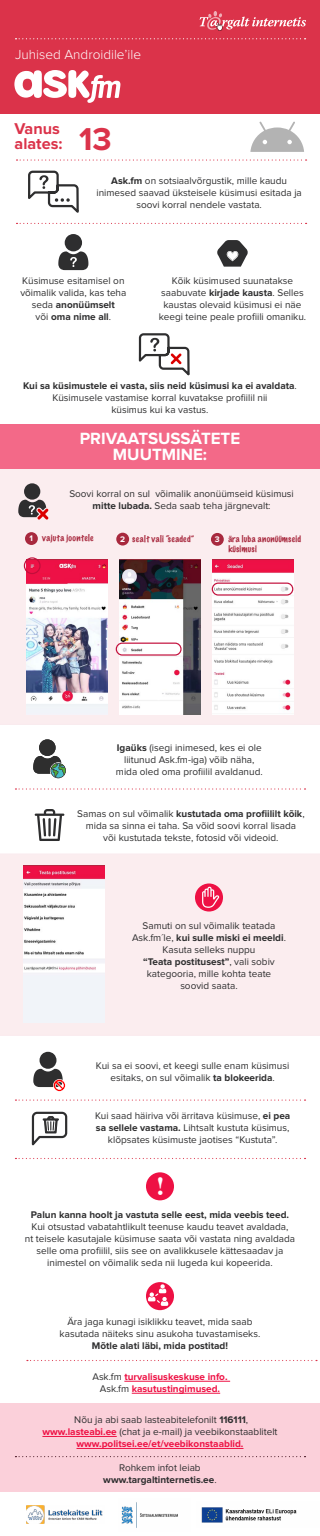
<style>
.page{position:relative;width:320px;height:1536px;background:#fff}
.page>*{position:absolute;margin:0;border:0;box-sizing:border-box;transform-origin:0 0}
.t1{font:700 25.88px "Times";color:#fff}
.t2{font:700 16.84px/16px "Proxima Nova";color:#fff;text-align:center}
.t3{font:700 16.2px/14.8px "Proxima Nova";color:#db334a}
.t4{font:300 13.6px "Proxima Nova";color:#fff}
.t5{font:10px/12px "Proxima Nova";color:#2e2e2f;text-align:center}
.t6{font:700 10px/12px "Proxima Nova";color:#2e2e2f;text-align:center}
.t7{font:700 10px/12px "Proxima Nova";color:#e14;text-align:center}
.t8{font:100 8.6px/10.3px "Marker Felt";letter-spacing:.035em;color:#a8293e}
.t9{font:700 8.4px "Proxima Nova";color:#fffeff}
.s1{font-size:32.76px}
.s2{font-weight:700}
.s3{font-weight:400;color:#2e2e2f}
.s4{font-weight:700;color:#e14}
.s5{font-weight:400}
</style>
<div class="page">
<div style="left:0;top:0;width:320px;height:114px;background:#db334a"></div>
<svg style="left:200px;top:11px;width:106px;height:20px"></svg>
<svg style="left:16px;top:38px;width:290px;height:1px"></svg>
<svg style="left:17px;top:159px;width:290px;height:2px"></svg>
<svg style="left:17px;top:223px;width:290px;height:1px"></svg>
<svg style="left:250px;top:121px;width:54px;height:31px"></svg>
<svg style="left:15px;top:1158px;width:291px;height:1px"></svg>
<svg style="left:27px;top:1360px;width:290px;height:1px"></svg>
<svg style="left:15px;top:1099px;width:291px;height:1px"></svg>
<svg style="left:15px;top:788px;width:291px;height:1px"></svg>
<svg style="left:14px;top:70px;width:106px;height:33px"></svg>
<div style="left:0;top:469px;width:320px;height:256px;background:#fbedef"></div>
<img style="left:27px;top:560px;width:81px;height:155px">
<img style="left:120px;top:560px;width:80px;height:155px">
<img style="left:212px;top:560px;width:81px;height:155px">
<svg style="left:58px;top:234px;width:30px;height:36px"></svg>
<svg style="left:217px;top:240px;width:31px;height:27px"></svg>
<svg style="left:28px;top:170px;width:51px;height:43px"></svg>
<svg style="left:18px;top:483px;width:30px;height:36px"></svg>
<div style="left:0;top:424px;width:320px;height:45px;background:#f36988"></div>
<div style="left:25px;top:532px;width:13px;height:13px;background:#a8293e;border-radius:50%"></div>
<div style="left:116px;top:533px;width:13px;height:12px;background:#a8293e;border-radius:50%"></div>
<div style="left:211px;top:533px;width:13px;height:13px;background:#a8293e;border-radius:50%"></div>
<div style="left:212px;top:582px;width:81px;height:13px;border:1px solid #c20e3b;border-radius:6px"></div>
<div style="left:116px;top:642px;width:66px;height:13px;border:1px solid #c20e3b;border-radius:6px"></div>
<div style="left:24px;top:557px;width:17px;height:17px;border:1px solid #c20e3b;border-radius:50%"></div>
<svg style="left:138px;top:333px;width:52px;height:43px"></svg>
<svg style="left:33px;top:739px;width:33px;height:39px"></svg>
<svg style="left:35px;top:809px;width:29px;height:32px"></svg>
<div style="left:0;top:853px;width:320px;height:183px;background:#fbedef"></div>
<img style="left:24px;top:865px;width:81px;height:157px">
<hr style="left:124px;top:1381px;width:106px;height:1px;background:#e14">
<hr style="left:132px;top:1393px;width:88px;height:1px;background:#e14">
<div style="left:146px;top:1172px;width:28px;height:28px;background:#e14;border-radius:50%"></div>
<div style="left:195px;top:883px;width:28px;height:28px;background:#e14;border-radius:50%"></div>
<svg style="left:202px;top:886px;width:17px;height:22px"></svg>
<div style="left:146px;top:1282px;width:28px;height:28px;background:#e14;border-radius:50%"></div>
<svg style="left:148px;top:1284px;width:20px;height:22px"></svg>
<svg style="left:33px;top:1052px;width:33px;height:40px"></svg>
<svg style="left:31px;top:1111px;width:37px;height:35px"></svg>
<div style="left:0;top:1403px;width:320px;height:88px;background:#fbd0da"></div>
<hr style="left:42px;top:1436px;width:75px;height:1px;background:#e14">
<hr style="left:77px;top:1448px;width:166px;height:1px;background:#e14">
<img style="left:26px;top:1505px;width:77px;height:18px">
<img style="left:121px;top:1502px;width:57px;height:26px">
<img style="left:201px;top:1507px;width:96px;height:16px">
<h3 class="t4" style="left:15px;top:48px;width:127px">Juhised Androidile’ile</h3>
<h3 class="t3" style="left:15px;top:122px;width:99px">Vanus alates: <span class="s1">13</span></h3>
<p class="t5" style="left:96px;top:175px;width:207px"><span class="s2">Ask.fm</span> on sotsiaalvõrgustik, mille kaudu inimesed saavad üksteisele küsimusi esitada ja soovi korral nendele vastata.</p>
<p class="t5" style="left:20px;top:275px;width:108px">Küsimuse esitamisel on võimalik valida, kas teha seda <span class="s2">anonüümselt<br></span>või <span class="s2">oma nime all</span>.</p>
<p class="t5" style="left:159px;top:275px;width:149px">Kõik küsimused suunatakse saabuvate <span class="s2">kirjade kausta</span>. Selles kaustas olevaid küsimusi ei näe keegi teine peale profiili omaniku.</p>
<p class="t5" style="left:23px;top:380px;width:275px"><span class="s2">Kui sa küsimustele ei vasta, siis neid küsimusi ka ei avaldata</span>.<br>Küsimusele vastamise korral kuvatakse profiilil nii<br>küsimus kui ka vastus.</p>
<h2 class="t2" style="left:80px;top:431px;width:162px">PRIVAATSUSSÄTETE<br>MUUTMINE:</h2>
<p class="t5" style="left:69px;top:488px;width:226px">Soovi korral on sul võimalik anonüümseid küsimusi <span class="s2">mitte lubada.</span> Seda saab teha järgnevalt:</p>
<p class="t8" style="left:42px;top:532px;width:53px">vajuta joontele</p>
<p class="t8" style="left:132px;top:533px;width:64px">sealt vali “seaded”</p>
<p class="t8" style="left:228px;top:533px;width:74px">ära luba anonüümseid küsimusi</p>
<p class="t9" style="left:29px;top:534px;width:5px">1</p>
<p class="t9" style="left:120px;top:535px;width:7px">2</p>
<p class="t9" style="left:215px;top:535px;width:6px">3</p>
<p class="t5" style="left:116px;top:742px;width:148px"><span class="s2">Igaüks</span> (isegi inimesed, kes ei ole liitunud Ask.fm-iga) võib näha, mida oled oma profiilil avaldanud.</p>
<p class="t5" style="left:77px;top:808px;width:229px">Samas on sul võimalik <span class="s2">kustutada oma profiililt kõik</span>, mida sa sinna ei taha. Sa võid soovi korral lisada<br>või kustutada tekste, fotosid või videoid.</p>
<p class="t5" style="left:132px;top:920px;width:155px">Samuti on sul võimalik teatada<br>Ask.fm´le, <span class="s2">kui sulle miski ei meeldi</span>.<br>Kasuta selleks nuppu<br><span class="s2">“Teata postitusest”</span>, vali sobiv kategooria, mille kohta teate soovid saata.</p>
<p class="t5" style="left:96px;top:1059px;width:195px">Kui sa ei soovi, et keegi sulle enam küsimusi esitaks, on sul võimalik <span class="s2">ta blokeerida</span>.</p>
<p class="t5" style="left:95px;top:1110px;width:197px">Kui saad häiriva või ärritava küsimuse, <span class="s2">ei pea sa sellele vastama.</span> Lihtsalt kustuta küsimus, klõpsates küsimuste jaotises “Kustuta”.</p>
<h1 class="t1" style="left:156px;top:1161px;width:10px">!</h1>
<p class="t6" style="left:31px;top:1209px;width:260px">Palun kanna hoolt ja vastuta selle eest, mida veebis teed.</p>
<p class="t5" style="left:25px;top:1221px;width:272px">Kui otsustad vabatahtlikult teenuse kaudu teavet avaldada,<br>nt teisele kasutajale küsimuse saata või vastata ning avaldada selle oma profiilil, siis see on avalikkusele kättesaadav ja inimestel on võimalik seda nii lugeda kui kopeerida.</p>
<p class="t5" style="left:60px;top:1315px;width:202px">Ära jaga kunagi isiklikku teavet, mida saab kasutada näiteks sinu asukoha tuvastamiseks.</p>
<p class="t6" style="left:92px;top:1339px;width:138px">Mõtle alati läbi, mida postitad!</p>
<p class="t7" style="left:92px;top:1371px;width:137px"><span class="s3">Ask.fm</span> turvalisuskeskuse info.<br><span class="s3">Ask.fm</span> kasutustingimused.</p>
<p class="t5" style="left:42px;top:1414px;width:237px">Nõu ja abi saab lasteabitelefonilt <span class="s2">116111</span>, <span class="s4">www.lasteabi.ee</span> (chat ja e-mail) ja veebikonstaablitelt <span class="s4">www.politsei.ee/et/veebikonstaablid.</span></p>
<p class="t6" style="left:103px;top:1462px;width:115px"><span class="s5">Rohkem infot leiab </span>www.targaltinternetis.ee<span class="s5">.</span></p>
</div>
